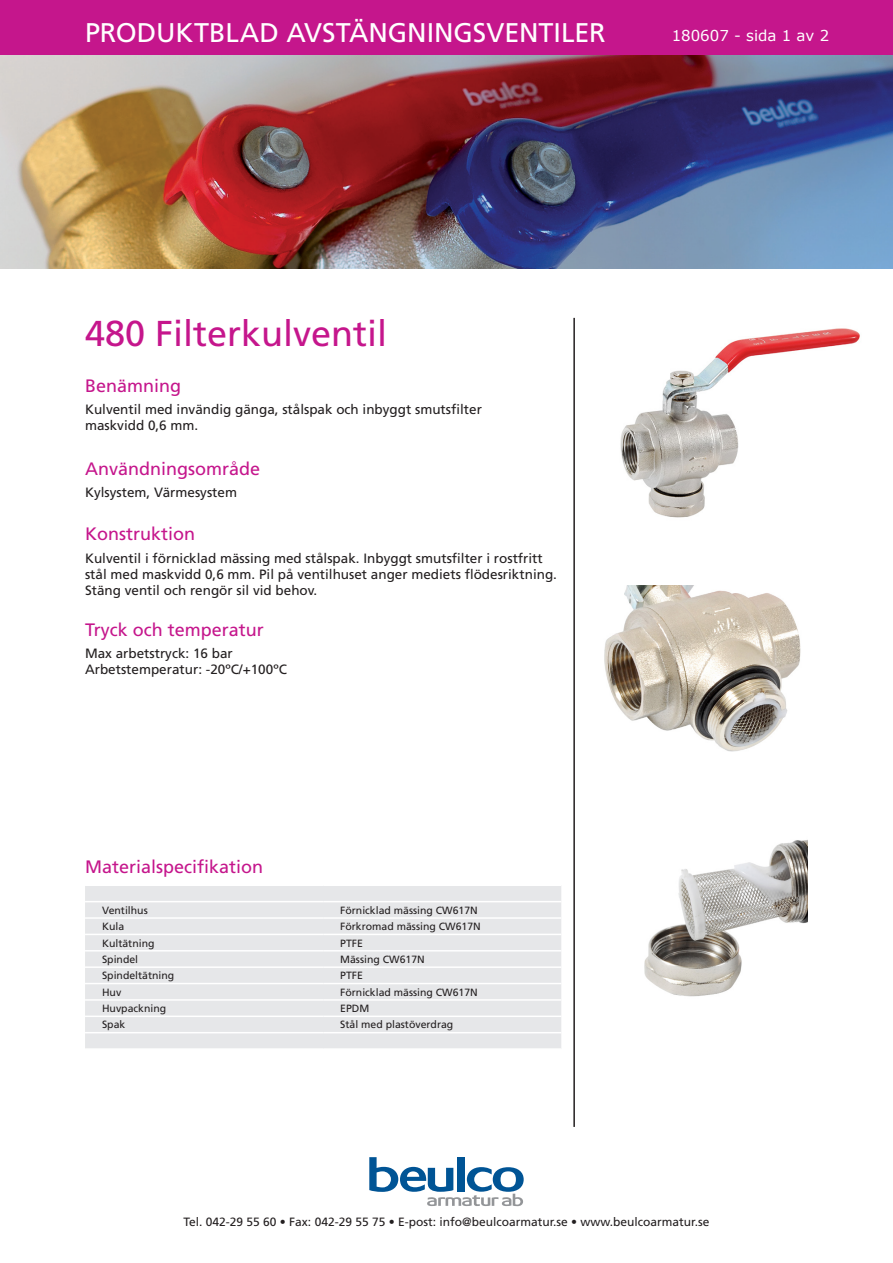
<style>
.page{position:relative;width:893px;height:1263px;background:#fff}
.page>*{position:absolute;margin:0;border:0;box-sizing:border-box;transform-origin:0 0}
.ProductName{font:36px "Frutiger LT Std";color:#c5168c}
.t1{font:27px "Frutiger LT Std";letter-spacing:-.005em;color:#fff}
.TextHeadline{font:18px "Frutiger LT Std";color:#c5168c}
.t2{font:15px "Verdana";color:#fff}
.Text{font:13.5px/16.2px "Frutiger LT Std";color:#231f20}
.t3{font:12px "Frutiger LT Std";color:#231f20}
.TableText{font:10.5px "Frutiger LT Std";color:#231f20}
</style>
<div class="page">
<hr style="left:573px;top:318px;width:2px;height:809px;background:#231f20">
<svg style="left:369px;top:1157px;width:155px;height:49px"></svg>
<div style="left:0;top:0;width:893px;height:55px;background:#c5168c"></div>
<img style="left:0;top:55px;width:893px;height:213px">
<img style="left:620px;top:328px;width:240px;height:190px">
<div style="left:85px;top:886px;width:476px;height:162px;background:#e6e7e9"></div>
<hr style="left:85px;top:901px;width:238px;height:1px;background:#fff">
<hr style="left:323px;top:901px;width:238px;height:1px;background:#fff">
<hr style="left:85px;top:917px;width:238px;height:2px;background:#fff">
<hr style="left:323px;top:917px;width:238px;height:2px;background:#fff">
<hr style="left:85px;top:934px;width:238px;height:1px;background:#fff">
<hr style="left:323px;top:934px;width:238px;height:1px;background:#fff">
<hr style="left:85px;top:950px;width:238px;height:1px;background:#fff">
<hr style="left:323px;top:950px;width:238px;height:1px;background:#fff">
<hr style="left:85px;top:966px;width:238px;height:2px;background:#fff">
<hr style="left:323px;top:966px;width:238px;height:2px;background:#fff">
<hr style="left:85px;top:983px;width:238px;height:1px;background:#fff">
<hr style="left:323px;top:983px;width:238px;height:1px;background:#fff">
<hr style="left:85px;top:999px;width:238px;height:2px;background:#fff">
<hr style="left:323px;top:999px;width:238px;height:2px;background:#fff">
<hr style="left:85px;top:1015px;width:238px;height:2px;background:#fff">
<hr style="left:85px;top:1032px;width:238px;height:1px;background:#fff">
<hr style="left:323px;top:1015px;width:238px;height:2px;background:#fff">
<hr style="left:323px;top:1032px;width:238px;height:1px;background:#fff">
<img style="left:604px;top:586px;width:197px;height:166px">
<img style="left:644px;top:840px;width:164px;height:157px">
<h2 class="t1" style="left:85px;top:16px;width:522px">PRODUKTBLAD AVSTÄNGNINGSVENTILER</h2>
<p class="t2" style="left:672px;top:26px;width:159px">180607 - sida 1 av 2</p>
<p class="ProductName" style="left:85px;top:312px;width:304px">480 Filterkulventil</p>
<p class="TextHeadline" style="left:85px;top:375px;width:98px">Benämning</p>
<p class="Text" style="left:85px;top:401px;width:398px">Kulventil med invändig gänga, stålspak och inbyggt smutsfilter</p>
<p class="Text" style="left:85px;top:418px;width:115px">maskvidd 0,6 mm.</p>
<p class="TextHeadline" style="left:85px;top:458px;width:177px">Användningsområde</p>
<p class="Text" style="left:85px;top:484px;width:153px">Kylsystem, Värmesystem</p>
<p class="TextHeadline" style="left:85px;top:524px;width:112px">Konstruktion</p>
<p class="Text" style="left:85px;top:550px;width:473px">Kulventil i förnicklad mässing med stålspak. Inbyggt smutsfilter i rostfritt stål med maskvidd 0,6 mm. Pil på ventilhuset anger mediets flödesriktning.<br>Stäng ventil och rengör sil vid behov.</p>
<p class="TextHeadline" style="left:85px;top:619px;width:180px">Tryck och temperatur</p>
<p class="Text" style="left:85px;top:645px;width:203px">Max arbetstryck: 16 bar<br>Arbetstemperatur: -20ºC/+100ºC</p>
<p class="TextHeadline" style="left:85px;top:856px;width:180px">Materialspecifikation</p>
<p class="TableText" style="left:102px;top:904px;width:47px">Ventilhus</p>
<p class="TableText" style="left:340px;top:904px;width:139px">Förnicklad mässing CW617N</p>
<p class="TableText" style="left:102px;top:920px;width:24px">Kula</p>
<p class="TableText" style="left:340px;top:920px;width:142px">Förkromad mässing CW617N</p>
<p class="TableText" style="left:102px;top:937px;width:54px">Kultätning</p>
<p class="TableText" style="left:340px;top:937px;width:24px">PTFE</p>
<p class="TableText" style="left:102px;top:953px;width:38px">Spindel</p>
<p class="TableText" style="left:340px;top:953px;width:86px">Mässing CW617N</p>
<p class="TableText" style="left:102px;top:969px;width:74px">Spindeltätning</p>
<p class="TableText" style="left:340px;top:969px;width:24px">PTFE</p>
<p class="TableText" style="left:102px;top:986px;width:21px">Huv</p>
<p class="TableText" style="left:340px;top:986px;width:139px">Förnicklad mässing CW617N</p>
<p class="TableText" style="left:102px;top:1002px;width:66px">Huvpackning</p>
<p class="TableText" style="left:340px;top:1002px;width:31px">EPDM</p>
<p class="TableText" style="left:102px;top:1019px;width:25px">Spak</p>
<p class="TableText" style="left:340px;top:1019px;width:115px">Stål med plastöverdrag</p>
<p class="t3" style="left:183px;top:1214px;width:528px">Tel. 042-29 55 60 • Fax: 042-29 55 75 • E-post: info@beulcoarmatur.se • www.beulcoarmatur.se</p>
</div>
